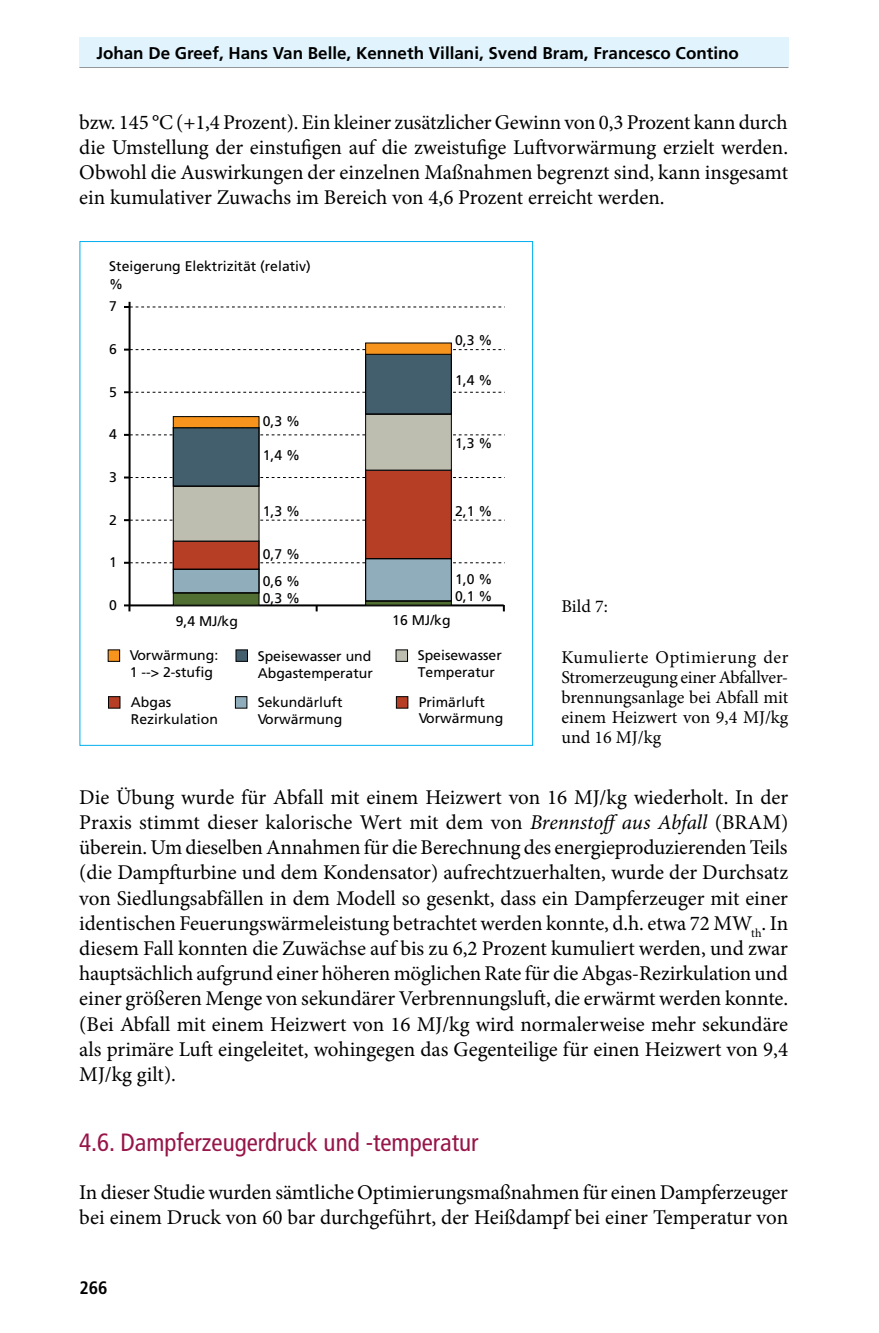
<style>
.page{position:relative;width:879px;height:1333px;background:#fff}
.page>*{position:absolute;margin:0;border:0;box-sizing:border-box;transform-origin:0 0}
.t1{font:condensed 25px "Frutiger";color:#971549}
.t2{font:21px/25.2px "Minion Pro";letter-spacing:-.005em;color:#000;text-align:justify}
.t3{font:18px/20px "Minion Pro";color:#000;text-align:justify}
.t4{font:700 condensed 18px "Frutiger";color:#000}
.t5{font:700 17px "Frutiger";color:#000}
.t6{font:14px/16.8px "Frutiger";color:#000}
.s1{font-style:italic}
</style>
<div class="page">
<div style="left:80px;top:38px;width:709px;height:30px;background:#e1f4fd"></div>
<hr style="left:79px;top:67px;width:709px;height:1px;background:#939598">
<svg style="left:124px;top:306px;width:381px;height:2px"></svg>
<hr style="left:129px;top:302px;width:2px;height:303px;background:#000">
<svg style="left:124px;top:342px;width:381px;height:269px"></svg>
<div style="left:108px;top:649px;width:12px;height:13px;background:#f7941e;border:1px solid #000"></div>
<div style="left:235px;top:649px;width:13px;height:13px;background:#435f6e;border:1px solid #000"></div>
<div style="left:395px;top:649px;width:13px;height:13px;background:#bdbdb0;border:1px solid #000"></div>
<div style="left:108px;top:696px;width:12px;height:12px;background:#b63e25;border:1px solid #000"></div>
<div style="left:235px;top:696px;width:12px;height:12px;background:#8fadba;border:1px solid #000"></div>
<div style="left:396px;top:696px;width:12px;height:12px;background:#b63e25;border:1px solid #000"></div>
<p class="t5" style="left:96px;top:43px;width:644px">Johan De Greef, Hans Van Belle, Kenneth Villani, Svend Bram, Francesco Contino</p>
<p class="t2" style="left:79px;top:109px;width:710px">bzw. 145 °C (+1,4 Prozent). Ein kleiner zusätzlicher Gewinn von 0,3 Prozent kann durch die Umstellung der einstufigen auf die zweistufige Luftvorwärmung erzielt werden.<br>Obwohl die Auswirkungen der einzelnen Maßnahmen begrenzt sind, kann insgesamt ein kumulativer Zuwachs im Bereich von 4,6 Prozent erreicht werden.</p>
<p class="t6" style="left:109px;top:257px;width:203px;line-height:18px">Steigerung Elektrizität (relativ) %</p>
<p class="t6" style="left:109px;top:298px;width:9px">7</p>
<p class="t6" style="left:109px;top:340px;width:9px">6</p>
<p class="t6" style="left:109px;top:383px;width:9px">5</p>
<p class="t6" style="left:109px;top:426px;width:9px">4</p>
<p class="t6" style="left:109px;top:468px;width:9px">3</p>
<p class="t6" style="left:109px;top:511px;width:9px">2</p>
<p class="t6" style="left:109px;top:553px;width:9px">1</p>
<p class="t6" style="left:455px;top:331px;width:39px">0,3 %</p>
<p class="t6" style="left:455px;top:372px;width:39px">1,4 %</p>
<p class="t6" style="left:263px;top:413px;width:39px">0,3 %</p>
<p class="t6" style="left:455px;top:435px;width:39px">1,3 %</p>
<p class="t6" style="left:263px;top:447px;width:39px">1,4 %</p>
<p class="t6" style="left:263px;top:502px;width:39px">1,3 %</p>
<p class="t6" style="left:263px;top:539px;width:39px;line-height:27.8px">0,7 %<br>0,6 %</p>
<p class="t6" style="left:263px;top:589px;width:39px">0,3 %</p>
<p class="t6" style="left:455px;top:502px;width:39px">2,1 %</p>
<p class="t6" style="left:455px;top:570px;width:39px">1,0 %</p>
<p class="t6" style="left:455px;top:587px;width:39px">0,1 %</p>
<p class="t3" style="left:561px;top:596px;width:48px">Bild 7:</p>
<p class="t3" style="left:561px;top:647px;width:228px">Kumulierte Optimierung der Stromerzeugung einer Abfallver&shy;brennungsanlage bei Abfall mit einem Heizwert von 9,4 MJ/kg und 16 MJ/kg</p>
<p class="t2" style="left:79px;top:784px;width:711px">Die Übung wurde für Abfall mit einem Heizwert von 16 MJ/kg wiederholt. In der Praxis stimmt dieser kalorische Wert mit dem von <span class="s1">Brennstoffaus Abfall</span> (BRAM) überein. Um dieselben Annahmen für die Berechnung des energieproduzierenden Teils (die Dampfturbine und dem Kondensator) aufrechtzuerhalten, wurde der Durchsatz von Siedlungsabfällen in dem Modell so gesenkt, dass ein Dampferzeuger mit einer identischen Feuerungswärmeleistung betrachtet werden konnte, d.h. etwa 72 MW<sub>th</sub>. In diesem Fall konnten die Zuwächse auf bis zu 6,2 Prozent kumuliert werden, und zwar hauptsächlich aufgrund einer höheren möglichen Rate für die Abgas-Rezirkulation und einer größeren Menge von sekundärer Verbrennungsluft, die erwärmt werden konnte. (Bei Abfall mit einem Heizwert von 16 MJ/kg wird normalerweise mehr sekundäre als primäre Luft eingeleitet, wohingegen das Gegenteilige für einen Heizwert von 9,4<br>MJ/kg gilt).</p>
<p class="t6" style="left:109px;top:596px;width:9px">0</p>
<p class="t6" style="left:392px;top:612px;width:60px">16 MJ/kg</p>
<p class="t6" style="left:176px;top:612px;width:64px">9,4 MJ/kg</p>
<p class="t6" style="left:130px;top:646px;width:90px">Vorwärmung:<br>1 --&gt; 2-stufig</p>
<p class="t6" style="left:258px;top:647px;width:117px">Speisewasser und<br>Abgastemperatur</p>
<p class="t6" style="left:418px;top:646px;width:86px">Speisewasser<br>Temperatur</p>
<p class="t6" style="left:131px;top:693px;width:89px">Abgas<br>Rezirkulation</p>
<p class="t6" style="left:258px;top:694px;width:86px">Sekundärluft<br>Vorwärmung</p>
<p class="t6" style="left:419px;top:693px;width:86px">Primärluft<br>Vorwärmung</p>
<p class="t1" style="left:79px;top:1127px;width:401px">4.6. Dampferzeugerdruck und -temperatur</p>
<p class="t2" style="left:79px;top:1179px;width:710px">In dieser Studie wurden sämtliche Optimierungsmaßnahmen für einen Dampferzeuger bei einem Druck von 60 bar durchgeführt, der Heißdampf bei einer Temperatur von</p>
<p class="t4" style="left:79px;top:1276px;width:30px">266</p>
</div>
